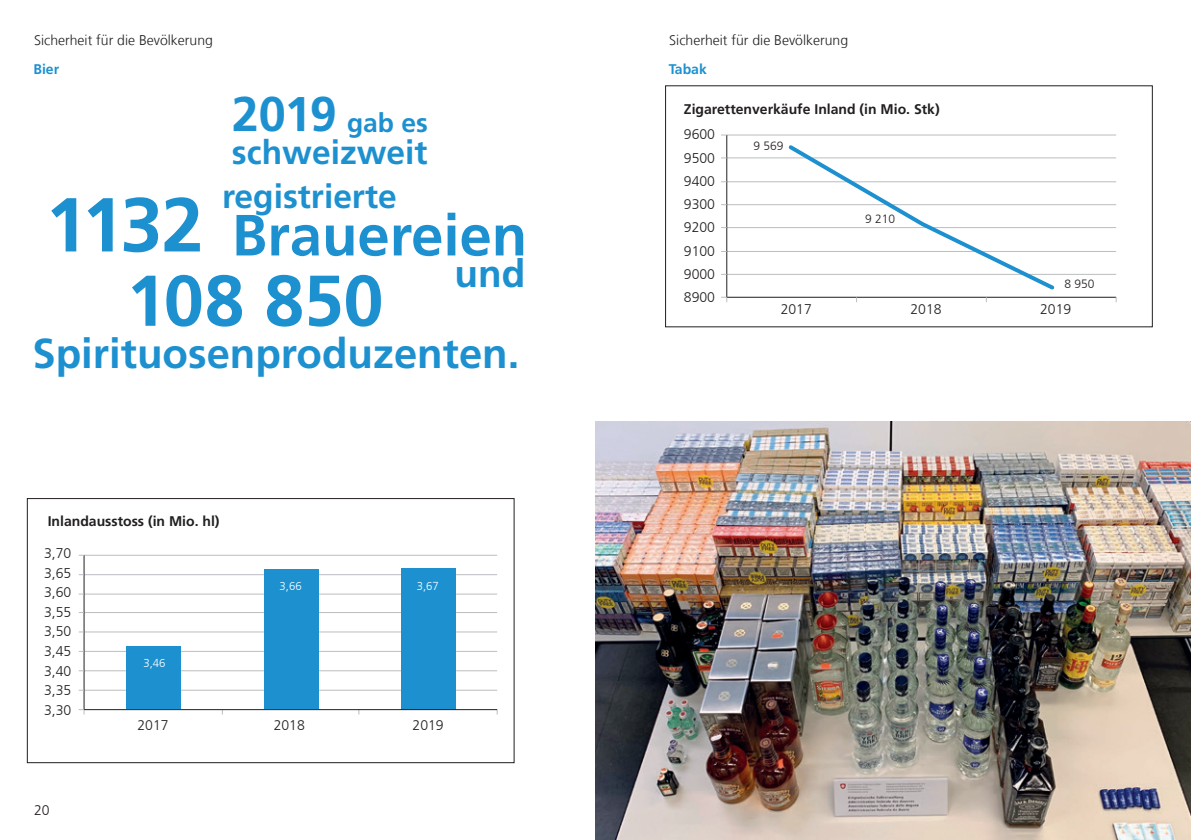
<style>
.page{position:relative;width:1191px;height:840px;background:#fff}
.page>*{position:absolute;margin:0;border:0;box-sizing:border-box;transform-origin:0 0}
.t1{font:700 76.2px "Frutiger LT Com";color:#1d90d0}
.t2{font:700 71.6px "Frutiger LT Com";letter-spacing:-.005em;color:#1d90d0}
.t3{font:700 58px "Frutiger LT Com";color:#1d90d0}
.t4{font:700 48.6px "Frutiger LT Com";color:#1d90d0}
.t5{font:700 41.8px "Frutiger LT Com";color:#1d90d0}
.t6{font:700 38.6px "Frutiger LT Com";color:#1d90d0}
.t7{font:700 33.6px "Frutiger LT Com";color:#1d90d0}
.t8{font:700 26.4px "Frutiger LT Com";color:#1d90d0}
.t9{font:300 14px/19.6px "Frutiger LT Com";color:#231f20;text-align:justify}
.t10{font:700 14px "Frutiger LT Com";color:#231f20}
.Grundschrift{font:700 14px "Frutiger LT Com";color:#1d90d0}
.t11{font:300 12px "Frutiger LT Com";color:#231f20}
.t12{font:300 11.6px "Frutiger LT Com";color:#fff}
</style>
<div class="page">
<div style="left:27px;top:498px;width:487px;height:264px;border:1px solid #231f20"></div>
<hr style="left:84px;top:689px;width:413px;height:1px;background:#bcbdc0">
<hr style="left:84px;top:670px;width:413px;height:1px;background:#bcbdc0">
<hr style="left:84px;top:650px;width:413px;height:1px;background:#bcbdc0">
<hr style="left:84px;top:631px;width:413px;height:1px;background:#bcbdc0">
<hr style="left:84px;top:611px;width:413px;height:1px;background:#bcbdc0">
<hr style="left:84px;top:593px;width:413px;height:1px;background:#bcbdc0">
<hr style="left:84px;top:574px;width:413px;height:1px;background:#bcbdc0">
<hr style="left:84px;top:554px;width:413px;height:1px;background:#bcbdc0">
<hr style="left:84px;top:555px;width:1px;height:154px;background:#231f20">
<svg style="left:79px;top:708px;width:6px;height:6px"></svg>
<div style="left:126px;top:646px;width:55px;height:62px;background:#1d90d0"></div>
<div style="left:264px;top:569px;width:55px;height:139px;background:#1d90d0"></div>
<div style="left:401px;top:568px;width:55px;height:140px;background:#1d90d0"></div>
<hr style="left:84px;top:708px;width:413px;height:1px;background:#231f20">
<hr style="left:727px;top:274px;width:389px;height:1px;background:#bcbdc0">
<hr style="left:727px;top:251px;width:389px;height:1px;background:#bcbdc0">
<hr style="left:727px;top:227px;width:389px;height:1px;background:#bcbdc0">
<hr style="left:727px;top:204px;width:389px;height:1px;background:#bcbdc0">
<hr style="left:727px;top:181px;width:389px;height:1px;background:#bcbdc0">
<hr style="left:727px;top:157px;width:389px;height:1px;background:#bcbdc0">
<hr style="left:727px;top:134px;width:389px;height:1px;background:#bcbdc0">
<hr style="left:726px;top:135px;width:1px;height:162px;background:#231f20">
<hr style="left:727px;top:296px;width:389px;height:1px;background:#231f20">
<svg style="left:721px;top:296px;width:6px;height:6px"></svg>
<svg style="left:785px;top:145px;width:272px;height:145px"></svg>
<img style="left:595px;top:421px;width:596px;height:418px">
<p class="t9" style="left:34px;top:30px;width:180px">Sicherheit für die Bevölkerung</p>
<p class="t9" style="left:669px;top:30px;width:180px">Sicherheit für die Bevölkerung</p>
<p class="Grundschrift" style="left:33px;top:61px;width:27px">Bier</p>
<p class="t4" style="left:232px;top:85px;width:107px">2019</p>
<p class="t8" style="left:347px;top:107px;width:82px">gab es</p>
<p class="t7" style="left:232px;top:132px;width:197px">schweizweit</p>
<p class="t7" style="left:222px;top:176px;width:176px">registrierte</p>
<p class="t3" style="left:232px;top:201px;width:297px">Brauereien</p>
<p class="t6" style="left:454px;top:251px;width:72px">und</p>
<p class="t1" style="left:45px;top:180px;width:160px">1132</p>
<p class="t2" style="left:126px;top:259px;width:259px">108 850</p>
<p class="t5" style="left:32px;top:328px;width:488px">Spirituosenproduzenten.</p>
<p class="t10" style="left:48px;top:513px;width:173px">Inlandausstoss (in Mio. hl)</p>
<p class="t9" style="left:44px;top:543px;width:29px">3,70<br>3,65<br>3,60<br>3,55<br>3,50<br>3,45<br>3,40<br>3,35<br>3,30</p>
<p class="t12" style="left:143px;top:655px;width:24px">3,46</p>
<p class="t12" style="left:280px;top:579px;width:24px">3,66</p>
<p class="t12" style="left:417px;top:579px;width:24px">3,67</p>
<p class="t9" style="left:34px;top:799px;width:17px">20</p>
<p class="t9" style="left:137px;top:715px;width:33px">2017</p>
<p class="t9" style="left:274px;top:715px;width:33px">2018</p>
<p class="t9" style="left:412px;top:715px;width:33px">2019</p>
<p class="Grundschrift" style="left:668px;top:61px;width:40px">Tabak</p>
<p class="t10" style="left:684px;top:101px;width:257px">Zigarettenverkäufe Inland (in Mio. Stk)</p>
<p class="t9" style="left:684px;top:125px;width:33px">9600</p>
<p class="t9" style="left:684px;top:148px;width:33px">9500</p>
<p class="t9" style="left:684px;top:171px;width:33px">9400</p>
<p class="t9" style="left:684px;top:194px;width:33px">9300</p>
<p class="t9" style="left:684px;top:218px;width:33px">9200</p>
<p class="t9" style="left:684px;top:241px;width:33px">9100</p>
<p class="t9" style="left:684px;top:264px;width:33px">9000</p>
<p class="t9" style="left:684px;top:287px;width:33px">8900</p>
<p class="t11" style="left:753px;top:139px;width:32px">9 569</p>
<p class="t11" style="left:865px;top:212px;width:32px">9 210</p>
<p class="t11" style="left:1064px;top:277px;width:32px">8 950</p>
<p class="t9" style="left:780px;top:299px;width:33px">2017</p>
<p class="t9" style="left:910px;top:299px;width:33px">2018</p>
<p class="t9" style="left:1040px;top:299px;width:33px">2019</p>
</div>
